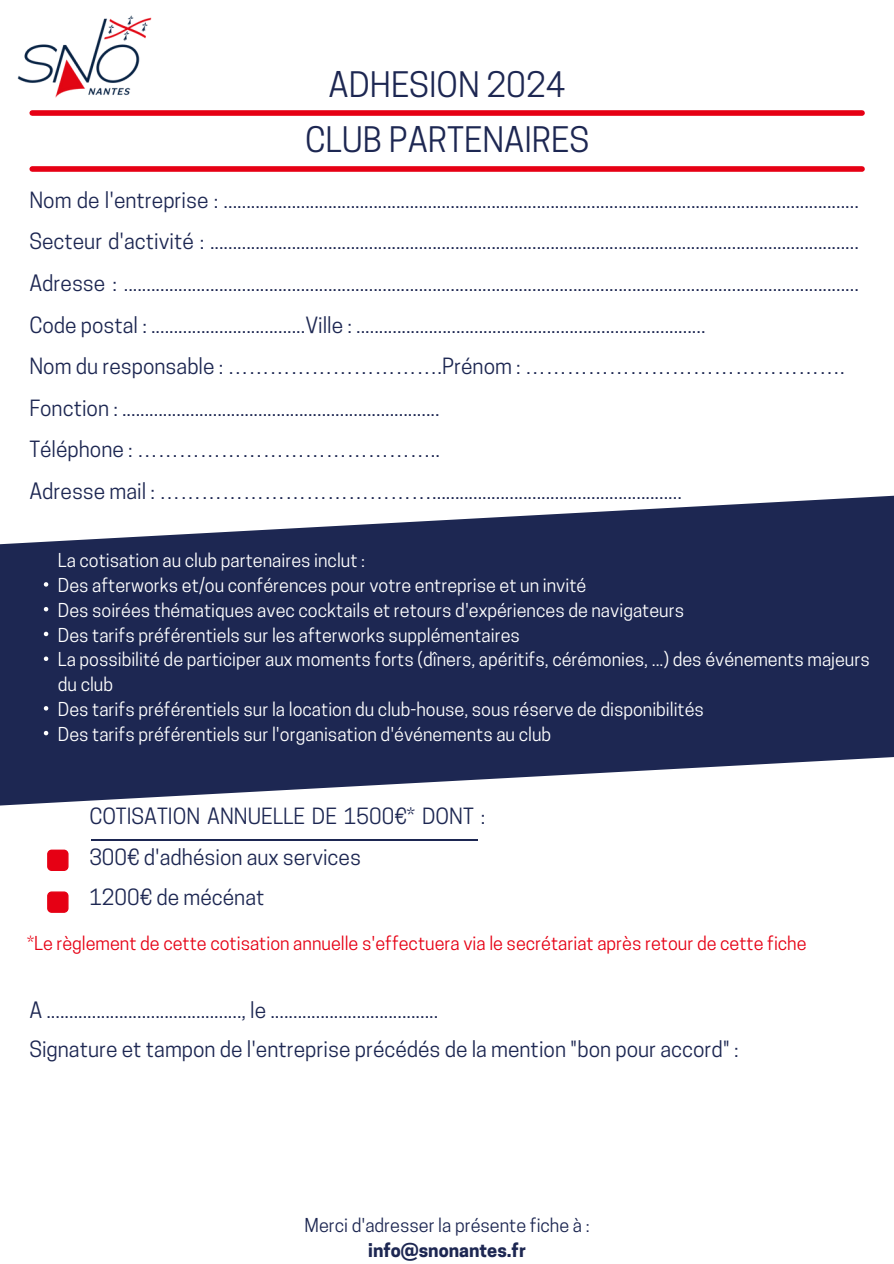
<style>
.page{position:relative;width:894px;height:1264px;background:#fff}
.page>*{position:absolute;margin:0;border:0;box-sizing:border-box;transform-origin:0 0}
.t1{font:33px/55.2px "Cooper Hewitt";color:#1d2752;text-align:center}
.t2{font:21px/41.7px "Cooper Hewitt";color:#1d2752}
.t3{font:18px "Cooper Hewitt";color:#fff}
.t4{font:18px "Cooper Hewitt";color:#e60014}
.t5{font:18px "Cooper Hewitt";color:#1d2752}
.t6{font:700 18px "Cooper Hewitt";color:#1d2752}
</style>
<div class="page">
<div style="left:32px;top:110px;width:829px;height:6px;background:#e60014"></div>
<div style="left:32px;top:166px;width:829px;height:6px;background:#e60014"></div>
<img style="left:17px;top:15px;width:135px;height:83px">
<svg style="left:47px;top:849px;width:21px;height:22px"></svg>
<svg style="left:47px;top:891px;width:21px;height:21px"></svg>
<svg style="left:0;top:495px;width:893px;height:310px;fill:#1d2752"></svg>
<svg style="left:44px;top:582px;width:4px;height:4px"></svg>
<svg style="left:44px;top:607px;width:4px;height:4px"></svg>
<svg style="left:44px;top:631px;width:4px;height:5px"></svg>
<svg style="left:44px;top:656px;width:4px;height:5px"></svg>
<svg style="left:44px;top:706px;width:4px;height:4px"></svg>
<svg style="left:44px;top:730px;width:4px;height:5px"></svg>
<hr style="left:92px;top:839px;width:381px;height:1px;background:#1d2752">
<p class="t1" style="left:305px;top:61px;width:285px">ADHESION 2024<br>CLUB PARTENAIRES</p>
<p class="t2" style="left:29px;top:181px;width:830px;text-align:justify">Nom de l'entreprise : ............................................................................................................................................<br>Secteur d'activité : ...............................................................................................................................................<br>Adresse : ..................................................................................................................................................................<br>Code postal : ..................................Ville : .............................................................................</p>
<p class="t2" style="left:29px;top:348px;width:816px">Nom du responsable : ………………………….Prénom : ……………………………………….</p>
<p class="t2" style="left:29px;top:390px;width:411px">Fonction : ......................................................................</p>
<p class="t2" style="left:29px;top:431px;width:412px">Téléphone : ……………………………………..</p>
<p class="t2" style="left:29px;top:473px;width:653px">Adresse mail : ………………………………….......................................................</p>
<p class="t3" style="left:58px;top:554px;width:309px">La cotisation au club partenaires inclut :</p>
<p class="t3" style="left:58px;top:578px;width:530px">Des afterworks et/ou conférences pour votre entreprise et un invité</p>
<p class="t3" style="left:58px;top:603px;width:627px">Des soirées thématiques avec cocktails et retours d'expériences de navigateurs</p>
<p class="t3" style="left:58px;top:628px;width:463px">Des tarifs préférentiels sur les afterworks supplémentaires</p>
<p class="t3" style="left:58px;top:653px;width:813px">La possibilité de participer aux moments forts (dîners, apéritifs, cérémonies, ...) des événements majeurs</p>
<p class="t3" style="left:58px;top:677px;width:57px">du club</p>
<p class="t3" style="left:58px;top:702px;width:647px">Des tarifs préférentiels sur la location du club-house, sous réserve de disponibilités</p>
<p class="t3" style="left:58px;top:727px;width:494px">Des tarifs préférentiels sur l'organisation d'événements au club</p>
<p class="t2" style="left:89px;top:798px;width:397px;line-height:40.5px">COTISATION ANNUELLE DE 1500€* DONT :<br>300€ d'adhésion aux services</p>
<p class="t2" style="left:89px;top:879px;width:177px">1200€ de mécénat</p>
<p class="t4" style="left:27px;top:936px;width:780px">*Le règlement de cette cotisation annuelle s'effectuera via le secrétariat après retour de cette fiche</p>
<p class="t2" style="left:29px;top:991px;width:410px">A ..........................................., le .....................................</p>
<p class="t2" style="left:29px;top:1031px;width:710px">Signature et tampon de l'entreprise précédés de la mention "bon pour accord" :</p>
<p class="t5" style="left:304px;top:1218px;width:286px">Merci d'adresser la présente fiche à :</p>
<p class="t6" style="left:368px;top:1243px;width:159px">info@snonantes.fr</p>
</div>
